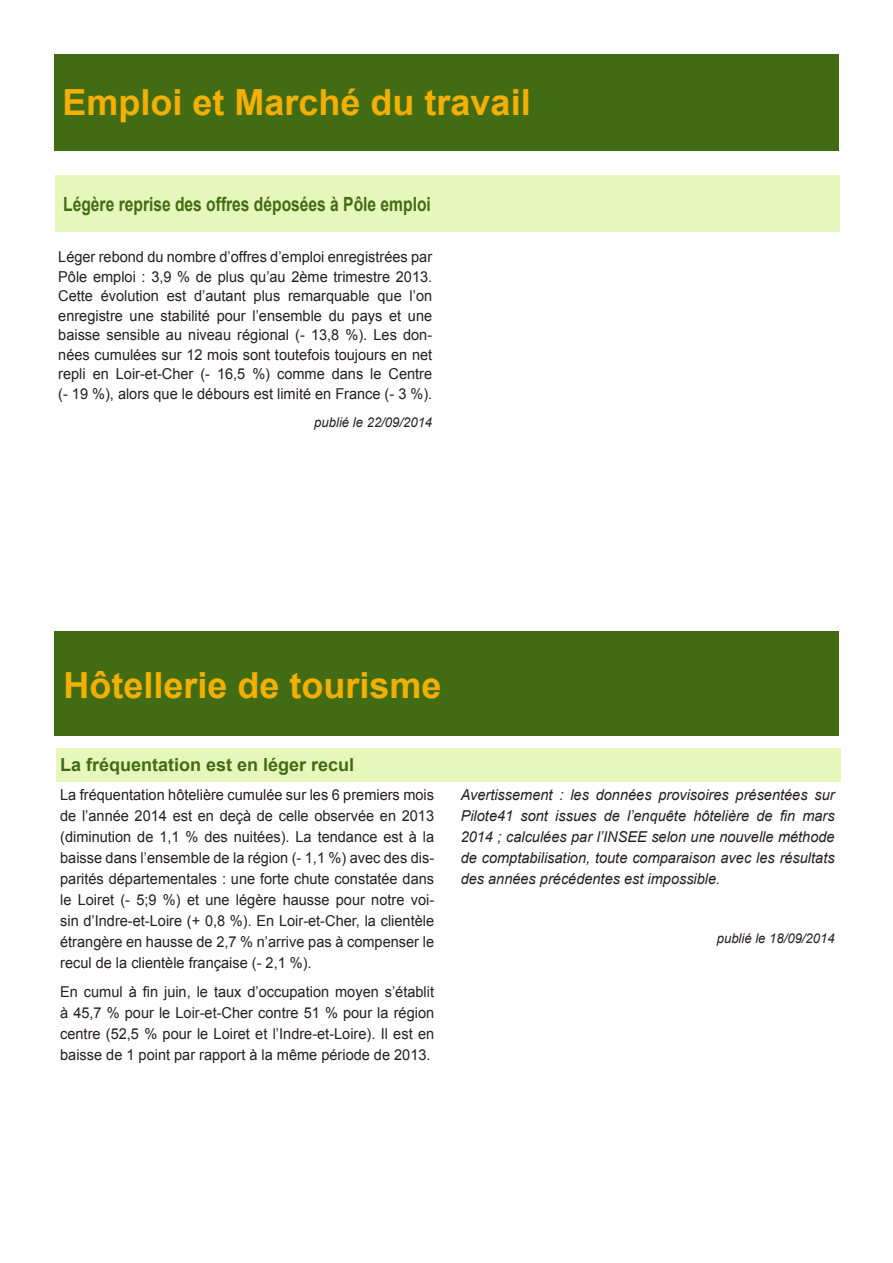
<style>
.page{position:relative;width:893px;height:1263px;background:#fff}
.page>*{position:absolute;margin:0;border:0;box-sizing:border-box;transform-origin:0 0}
.t1{font:700 36px "Arial";color:#f3af02}
.t2{font:700 19.5px "Arial";color:#416c13;scale:.8 1}
.t3{font:700 18px "Arial";color:#416c13}
.t4{font:15px/21px "Arial";color:#231f20;text-align:justify}
.t5{font:italic 15px/21px "Arial";color:#231f20;text-align:justify}
.t6{font:italic 13.5px "Arial";color:#231f20}
</style>
<div class="page">
<div style="left:56px;top:748px;width:785px;height:33px;background:#e7f7bb"></div>
<div style="left:54px;top:631px;width:785px;height:104px;background:#416c13"></div>
<div style="left:54px;top:54px;width:785px;height:97px;background:#416c13"></div>
<div style="left:55px;top:176px;width:785px;height:56px;background:#e7f7bb"></div>
<p class="t1" style="left:63px;top:79px;width:470px">Emploi et Marché du travail</p>
<p class="t2" style="left:63px;top:191px;width:461px">Légère reprise des offres déposées à Pôle emploi</p>
<p class="t4" style="left:58px;top:247px;width:376px;line-height:19.5px">Léger rebond du nombre d’offres d’emploi enregistrées par Pôle emploi : 3,9 % de plus qu’au 2ème trimestre 2013.<br>Cette évolution est d’autant plus remarquable que l’on enregistre une stabilité pour l’ensemble du pays et une baisse sensible au niveau régional (- 13,8 %). Les don&shy;nées cumulées sur 12 mois sont toutefois toujours en net repli en Loir-et-Cher (- 16,5 %) comme dans le Centre (- 19 %), alors que le débours est limité en France (- 3 %).</p>
<p class="t6" style="left:314px;top:413px;width:119px">publié le 22/09/2014</p>
<p class="t1" style="left:63px;top:662px;width:380px">Hôtellerie de tourisme</p>
<p class="t3" style="left:60px;top:753px;width:296px">La fréquentation est en léger recul</p>
<p class="t4" style="left:60px;top:784px;width:375px">La fréquentation hôtelière cumulée sur les 6 premiers mois de l’année 2014 est en deçà de celle observée en 2013 (diminution de 1,1 % des nuitées). La tendance est à la baisse dans l’ensemble de la région (- 1,1 %) avec des dis&shy;parités départementales : une forte chute constatée dans le Loiret (- 5;9 %) et une légère hausse pour notre voi&shy;sin d’Indre-et-Loire (+ 0,8 %). En Loir-et-Cher, la clientèle étrangère en hausse de 2,7 % n’arrive pas à compenser le recul de la clientèle française (- 2,1 %).</p>
<p class="t4" style="left:60px;top:982px;width:375px">En cumul à fin juin, le taux d’occupation moyen s’établit à 45,7 % pour le Loir-et-Cher contre 51 % pour la région centre (52,5 % pour le Loiret et l’Indre-et-Loire). Il est en baisse de 1 point par rapport à la même période de 2013.</p>
<p class="t5" style="left:461px;top:784px;width:375px">Avertissement : les données provisoires présentées sur Pilote41 sont issues de l’enquête hôtelière de fin mars 2014 ; calculées par l’INSEE selon une nouvelle méthode de comptabilisation, toute comparaison avec les résultats des années précédentes est impossible.</p>
<p class="t6" style="left:717px;top:929px;width:119px">publié le 18/09/2014</p>
</div>
